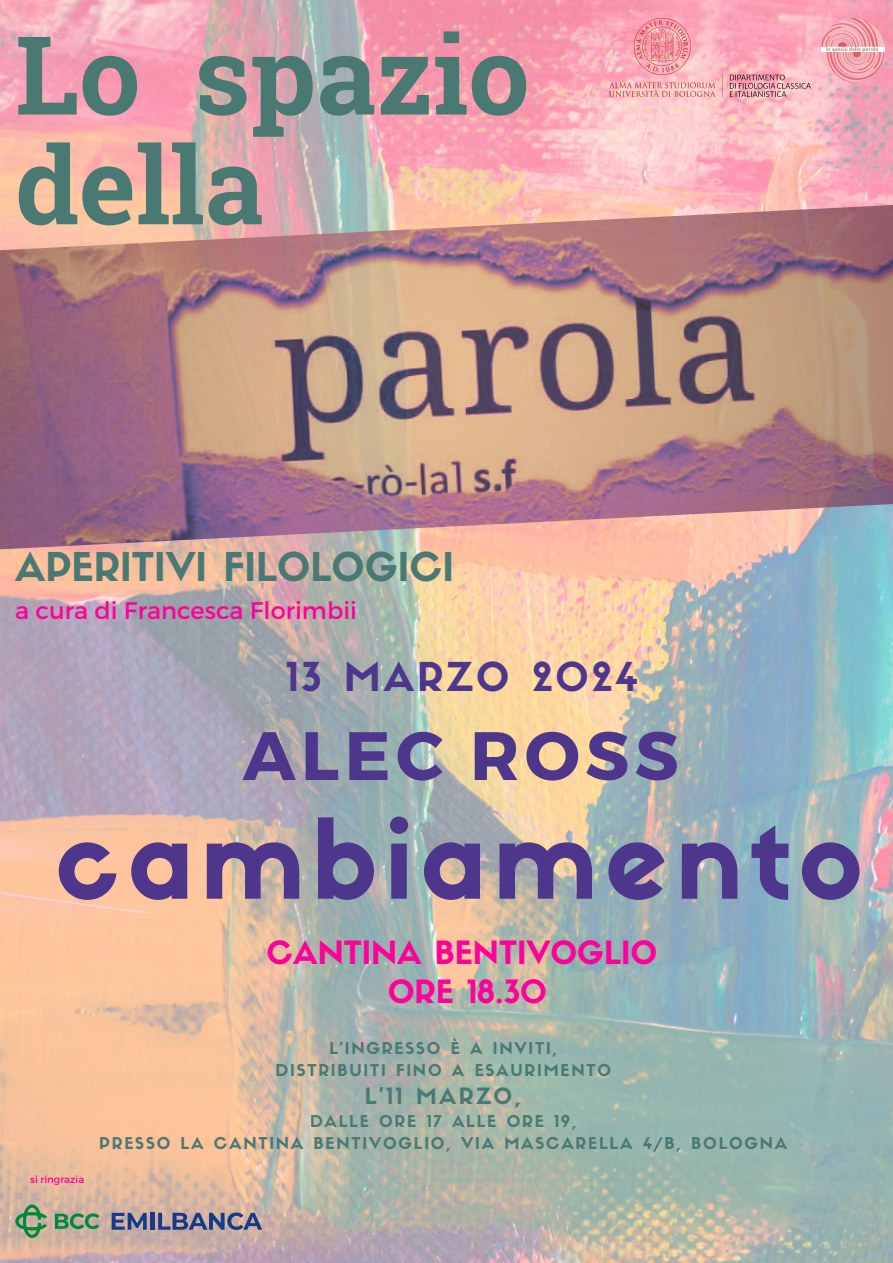
<style>
.page{position:relative;width:893px;height:1263px;background:#fff}
.page>*{position:absolute;margin:0;border:0;box-sizing:border-box;transform-origin:0 0}
.t1{font:109.12px "Sifonn Basic";letter-spacing:.08em;color:#4d368c}
.t2{font:700 109.12px "Roboto Slab";color:#4a7973}
.t3{font:700 107.4px "Roboto Slab";color:#4a7973}
.t4{font:700 68.32px "Montserrat";letter-spacing:.08em;color:#4d368c}
.t5{font:39.08px "Sifonn Basic";letter-spacing:.08em;color:#4d368c}
.t6{font:39px "Sifonn Basic";color:#4a7973}
.t7{font:31.5px/38.8px "Sifonn Basic";color:#fd0299;text-align:center}
.t8{font:24px "Montserrat";color:#fd0299}
.t9{font:22.05px "Sifonn Basic";letter-spacing:.11em;color:#4a7973}
.t10{font:16.05px/21.9px "Sifonn Basic";letter-spacing:.11em;color:#4a7973;text-align:center}
.t11{font:10.05px "Montserrat";color:#fd0299}
</style>
<div class="page">
<img style="left:0;top:0;width:893px;height:1263px">
<img style="left:0;top:205px;width:893px;height:345px">
<img style="left:821px;top:18px;width:63px;height:63px">
<svg style="left:15px;top:1204px;width:84px;height:34px;background:#97a686"></svg>
<svg style="left:112px;top:1213px;width:35px;height:17px"></svg>
<hr style="left:150px;top:1213px;width:4px;height:17px;background:#173a86">
<svg style="left:158px;top:1212px;width:104px;height:18px;background:#7a7995"></svg>
<img style="left:609px;top:18px;width:201px;height:79px">
<h1 class="t2" style="left:15px;top:0;width:516px">Lo spazio</h1>
<h1 class="t3" style="left:15px;top:112px;width:250px">della</h1>
<h2 class="t6" style="left:15px;top:551px;width:440px">APERITIVI FILOLOGICI</h2>
<h2 class="t8" style="left:15px;top:595px;width:343px">a cura di Francesca Florimbii</h2>
<h4 class="t5" style="left:286px;top:662px;width:353px">13 MARZO 2024</h4>
<h4 class="t4" style="left:243px;top:711px;width:437px">ALEC ROSS</h4>
<h4 class="t1" style="left:56px;top:817px;width:808px">cambiamento</h4>
<h5 class="t7" style="left:267px;top:936px;width:392px">CANTINA BENTIVOGLIO<br>ORE 18.30</h5>
<h3 class="t11" style="left:30px;top:1173px;width:56px">si ringrazia</h3>
<p class="t10" style="left:275px;top:1039px;width:337px">L’INGRESSO È A INVITI,<br>DISTRIBUITI FINO A ESAURIMENTO</p>
<p class="t9" style="left:365px;top:1087px;width:158px">L’11 MARZO,</p>
<p class="t10" style="left:99px;top:1112px;width:689px">DALLE ORE 17 ALLE ORE 19,<br>PRESSO LA CANTINA BENTIVOGLIO, VIA MASCARELLA 4/B, BOLOGNA</p>
</div>
